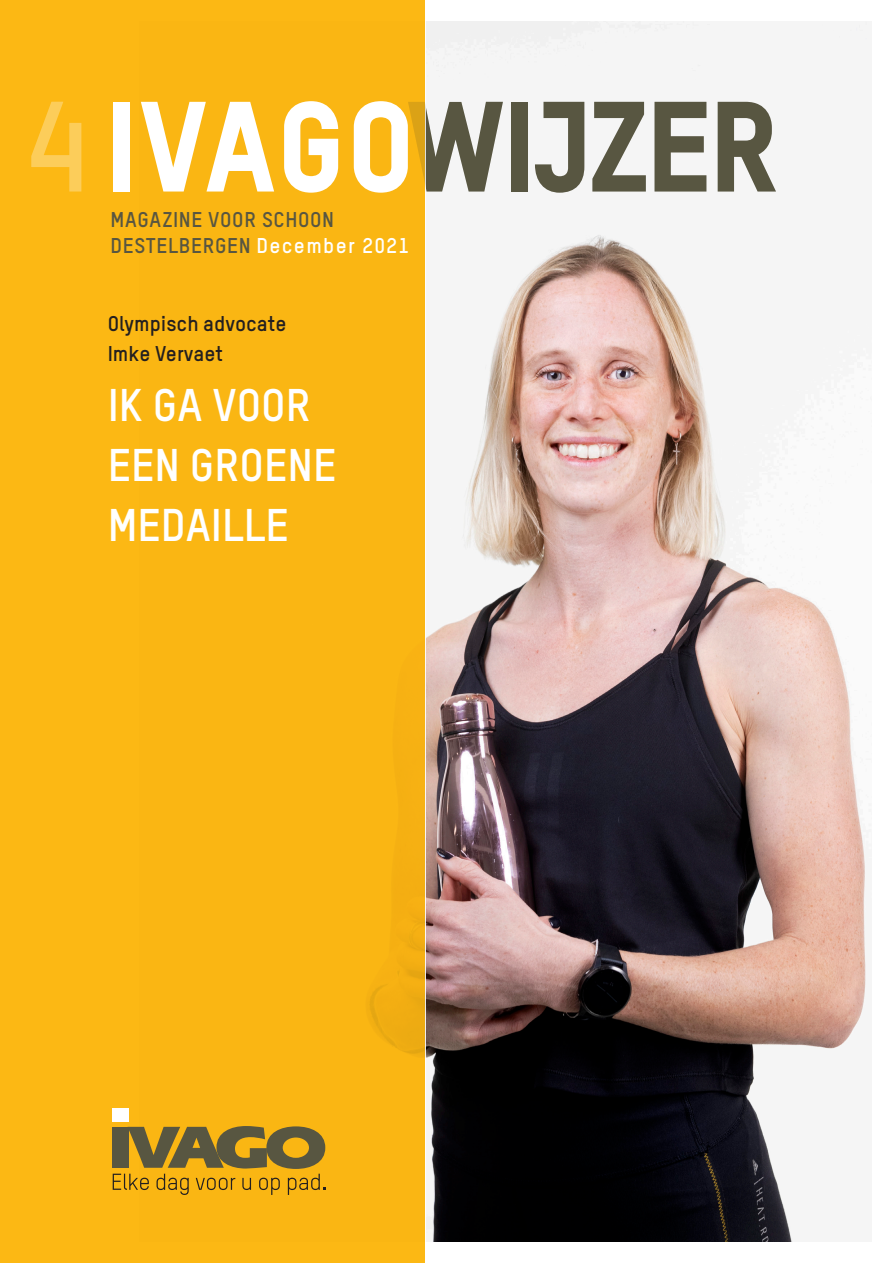
<style>
.page{position:relative;width:893px;height:1263px;background:#fff}
.page>*{position:absolute;margin:0;border:0;box-sizing:border-box;transform-origin:0 0}
.calendarium_datum{font:126px "TSTAR Headline";letter-spacing:-.025em;color:#585641}
.t1{font:700 45px "TSTAR";color:#fff}
.t2{font:700 21px "TSTAR";letter-spacing:.03em;color:#585641}
.t3{font:700 21px "TSTAR";color:#231f20}
.s1{font-family:"TSTAR";font-weight:700;color:#fff}
.s2{color:#fff}
</style>
<div class="page">
<img style="left:425px;top:21px;width:442px;height:1221px">
<div style="left:0;top:0;width:425px;height:1263px;background:#fcb814"></div>
<div style="left:113px;top:1108px;width:16px;height:13px;background:#fff"></div>
<svg style="left:113px;top:1126px;width:212px;height:69px"></svg>
<p class="calendarium_datum" style="left:23px;top:68px;width:757px"><span class="s1">4</span><span class="s2">IVAGO</span>WIJZER</p>
<p class="t2" style="left:111px;top:207px;width:225px">MAGAZINE VOOR SCHOON</p>
<p class="t2" style="left:111px;top:232px;width:300px">DESTELBERGEN <span class="s2">December 2021</span></p>
<p class="t3" style="left:108px;top:310px;width:180px">Olympisch advocate</p>
<p class="t3" style="left:108px;top:340px;width:117px">Imke Vervaet</p>
<p class="t1" style="left:108px;top:376px;width:205px">IK GA VOOR</p>
<p class="t1" style="left:108px;top:436px;width:230px">EEN GROENE</p>
<p class="t1" style="left:108px;top:496px;width:183px">MEDAILLE</p>
</div>
